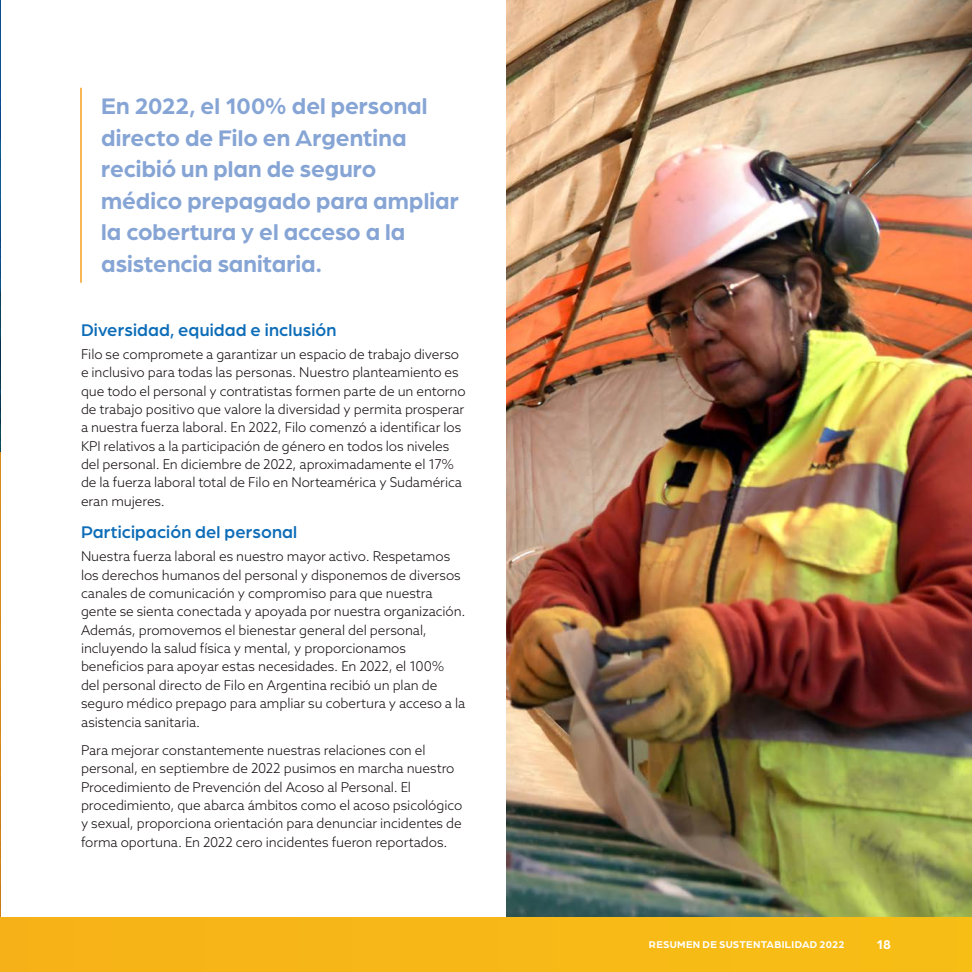
<style>
.page{position:relative;width:972px;height:972px;background:#fff}
.page>*{position:absolute;margin:0;border:0;box-sizing:border-box;transform-origin:0 0}
.t1{font:700 24px/31.5px "Arboria";color:#86a5d5}
.t2{font:500 18px "Arboria";letter-spacing:.01em;color:#0e6db8}
.t3{font:300 13.5px/18.3px "Azo Sans";letter-spacing:-.005em;color:#110a0c}
.t4{font:700 13.5px "Arboria";color:#fff}
.t5{font:700 10.5px "Arboria";letter-spacing:.02em;color:#fff}
</style>
<div class="page">
<img style="left:0;top:452px;width:1px;height:465px">
<hr style="left:0;top:0;width:1px;height:452px;background:#0e6db8">
<img style="left:506px;top:0;width:466px;height:917px">
<hr style="left:80px;top:88px;width:2px;height:195px;background:#f89f1c">
<div style="left:0;top:917px;width:972px;height:55px;background:#f7b817"></div>
<h1 class="t1" style="left:101px;top:89px;width:359px">En 2022, el 100% del personal directo de Filo en Argentina recibió un plan de seguro médico prepagado para ampliar la cobertura y el acceso a la asistencia sanitaria.</h1>
<h2 class="t2" style="left:81px;top:318px;width:257px">Diversidad, equidad e inclusión</h2>
<p class="t3" style="left:81px;top:345px;width:386px">Filo se compromete a garantizar un espacio de trabajo diverso e inclusivo para todas las personas. Nuestro planteamiento es que todo el personal y contratistas formen parte de un entorno de trabajo positivo que valore la diversidad y permita prosperar a nuestra fuerza laboral. En 2022, Filo comenzó a identificar los KPI relativos a la participación de género en todos los niveles del personal. En diciembre de 2022, aproximadamente el 17% de la fuerza laboral total de Filo en Norteamérica y Sudamérica eran mujeres.</p>
<h2 class="t2" style="left:81px;top:520px;width:218px">Participación del personal</h2>
<p class="t3" style="left:81px;top:547px;width:386px">Nuestra fuerza laboral es nuestro mayor activo. Respetamos los derechos humanos del personal y disponemos de diversos canales de comunicación y compromiso para que nuestra gente se sienta conectada y apoyada por nuestra organización.<br>Además, promovemos el bienestar general del personal, incluyendo la salud física y mental, y proporcionamos beneficios para apoyar estas necesidades. En 2022, el 100% del personal directo de Filo en Argentina recibió un plan de seguro médico prepago para ampliar su cobertura y acceso a la asistencia sanitaria.</p>
<p class="t3" style="left:81px;top:741px;width:383px">Para mejorar constantemente nuestras relaciones con el personal, en septiembre de 2022 pusimos en marcha nuestro Procedimiento de Prevención del Acoso al Personal. El procedimiento, que abarca ámbitos como el acoso psicológico y sexual, proporciona orientación para denunciar incidentes de forma oportuna. En 2022 cero incidentes fueron reportados.</p>
<p class="t5" style="left:649px;top:937px;width:197px">RESUMEN DE SUSTENTABILIDAD 2022</p>
<p class="t4" style="left:877px;top:935px;width:16px">18</p>
</div>
